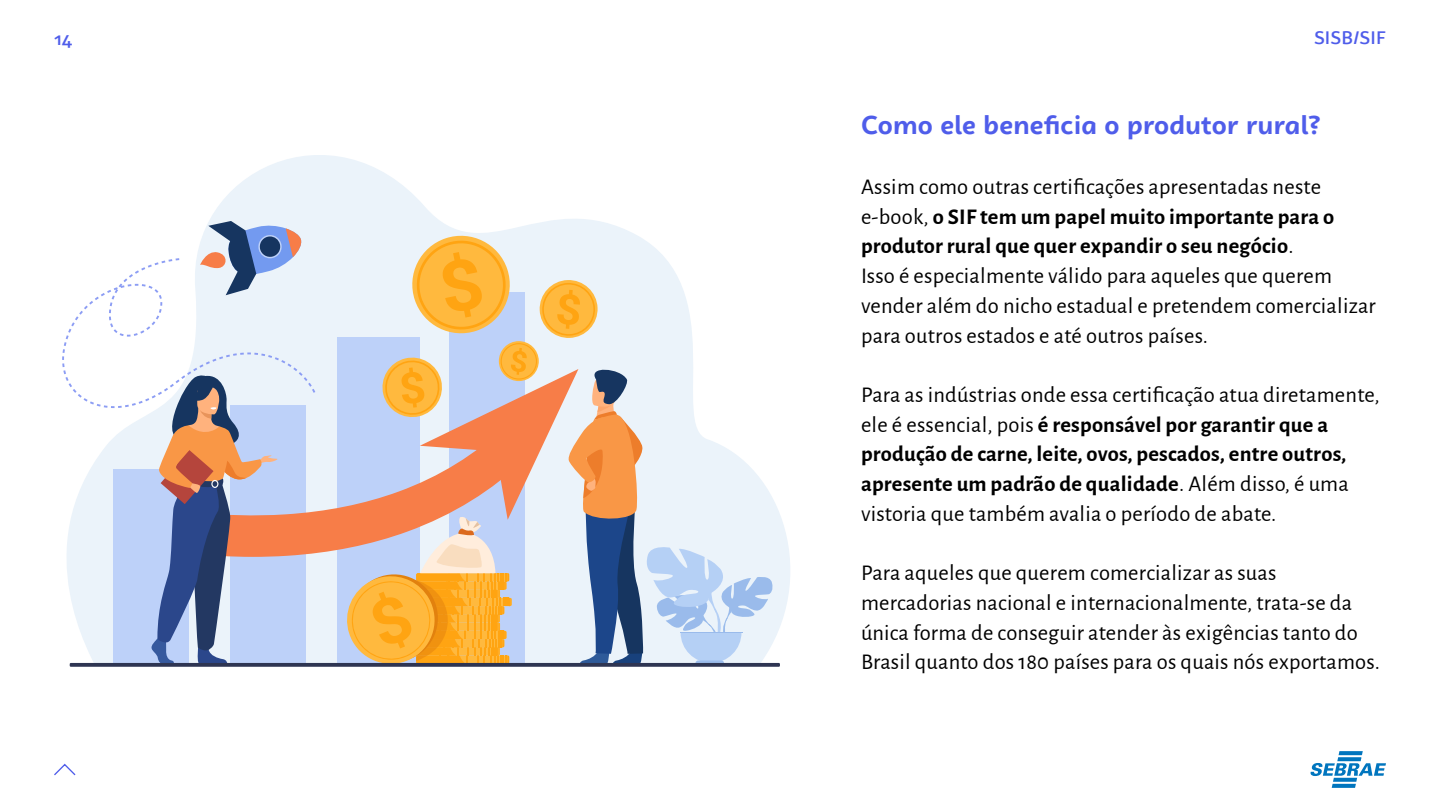
<style>
.page{position:relative;width:1440px;height:810px;background:#fff}
.page>*{position:absolute;margin:0;border:0;box-sizing:border-box;transform-origin:0 0}
.t1{font:700 26.25px "Campuni";letter-spacing:.01em;color:#4f5dea}
.t2{font:22.5px/29.7px "Alegreya Sans";letter-spacing:.01em;color:#000}
.t3{font:500 18px "Campuni";letter-spacing:.01em;color:#4f5dea}
.s1{font-weight:700}
</style>
<div class="page">
<svg style="left:54px;top:763px;width:22px;height:13px"></svg>
<svg style="left:1311px;top:751px;width:75px;height:37px"></svg>
<svg style="left:209px;top:155px;width:581px;height:508px"></svg>
<svg style="left:62px;top:221px;width:711px;height:445px"></svg>
<svg style="left:70px;top:663px;width:710px;height:4px;background:#39405b"></svg>
<p class="t3" style="left:54px;top:27px;width:20px">14</p>
<p class="t3" style="left:1314px;top:27px;width:74px">SISB/SIF</p>
<p class="t1" style="left:861px;top:109px;width:461px">Como ele beneficia o produtor rural?</p>
<p class="t2" style="left:861px;top:171px;width:516px">Assim como outras certificações apresentadas neste e-book, <span class="s1">o SIF tem um papel muito importante para o produtor rural que quer expandir o seu negócio</span>.<br>Isso é especialmente válido para aqueles que querem vender além do nicho estadual e pretendem comercializar para outros estados e até outros países.</p>
<p class="t2" style="left:861px;top:379px;width:520px">Para as indústrias onde essa certificação atua diretamente, ele é essencial, pois <span class="s1">é responsável por garantir que a produção de carne, leite, ovos, pescados, entre outros, apresente um padrão de qualidade</span>. Além disso, é uma vistoria que também avalia o período de abate.</p>
<p class="t2" style="left:861px;top:557px;width:520px">Para aqueles que querem comercializar as suas mercadorias nacional e internacionalmente, trata-se da única forma de conseguir atender às exigências tanto do Brasil quanto dos 180 países para os quais nós exportamos.</p>
</div>
